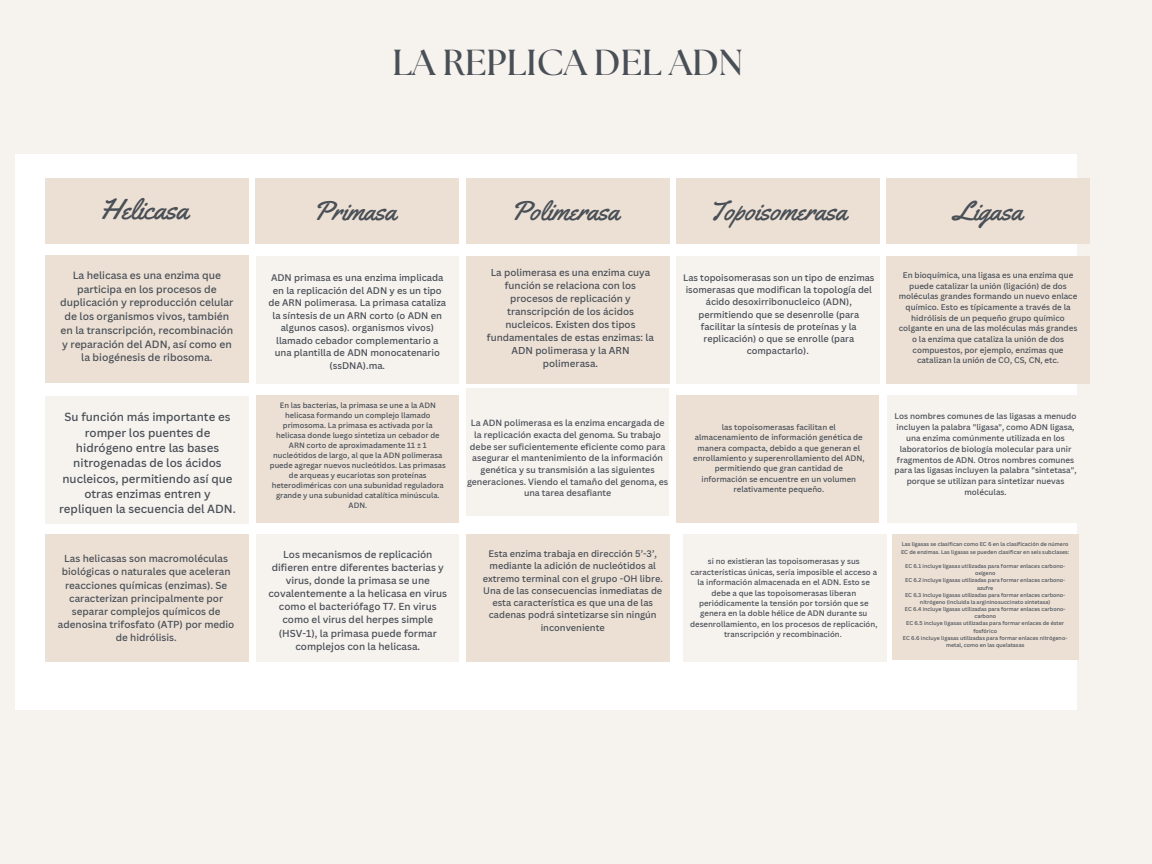
<style>
.page{position:relative;width:1152px;height:864px;background:#f6f2ee}
.page>*{position:absolute;margin:0;border:0;box-sizing:border-box;transform-origin:0 0}
.t1{font:700 36.15px "The Seasons";color:#494f56}
.t2{font:28.8px "Yellowtail";color:#494f56}
.t3{font:27.15px "Yellowtail";color:#494f56}
.t4{font:500 11.55px/15.3px "Canva Sans";color:#494f56;text-align:center}
.t5{font:500 10.2px/13.6px "Canva Sans";color:#494f56;text-align:center}
.t6{font:500 9.9px/13.2px "Canva Sans";color:#494f56;text-align:center}
.t7{font:500 9.75px/13px "Canva Sans";color:#494f56;text-align:center}
.t8{font:500 9.45px/12.5px "Canva Sans";color:#494f56;text-align:center}
.t9{font:500 9.15px/12.3px "Canva Sans";color:#494f56;text-align:center}
.t10{font:500 8.7px/11.7px "Canva Sans";color:#494f56;text-align:center}
.t11{font:500 8.1px/10.8px "Canva Sans";color:#494f56;text-align:center}
.t12{font:500 7.95px/10.6px "Canva Sans";color:#494f56;text-align:center}
.t13{font:500 7.8px/10.4px "Canva Sans";color:#494f56;text-align:center}
.t14{font:500 7.5px/10.1px "Canva Sans";color:#494f56;text-align:center}
.t15{font:500 5.4px/7.2px "Canva Sans";color:#494f56;text-align:center}
</style>
<div class="page">
<div style="left:15px;top:154px;width:1062px;height:556px;background:#fff"></div>
<div style="left:256px;top:256px;width:203px;height:128px;background:#f6f2ee"></div>
<div style="left:256px;top:535px;width:203px;height:127px;background:#f6f2ee"></div>
<div style="left:46px;top:535px;width:203px;height:127px;background:#ece0d5"></div>
<div style="left:256px;top:178px;width:203px;height:66px;background:#ece0d5"></div>
<div style="left:46px;top:178px;width:203px;height:66px;background:#ece0d5"></div>
<div style="left:466px;top:178px;width:203px;height:66px;background:#ece0d5"></div>
<div style="left:676px;top:178px;width:203px;height:66px;background:#ece0d5"></div>
<div style="left:887px;top:178px;width:203px;height:66px;background:#ece0d5"></div>
<div style="left:676px;top:256px;width:203px;height:128px;background:#f6f2ee"></div>
<div style="left:683px;top:534px;width:203px;height:128px;background:#f6f2ee"></div>
<div style="left:466px;top:256px;width:203px;height:128px;background:#ece0d5"></div>
<div style="left:466px;top:535px;width:203px;height:127px;background:#ece0d5"></div>
<div style="left:887px;top:256px;width:203px;height:128px;background:#ece0d5"></div>
<div style="left:676px;top:395px;width:203px;height:127px;background:#ece0d5"></div>
<div style="left:887px;top:395px;width:203px;height:127px;background:#f6f2ee"></div>
<div style="left:466px;top:388px;width:203px;height:128px;background:#f6f2ee"></div>
<div style="left:256px;top:395px;width:203px;height:127px;background:#ece0d5"></div>
<div style="left:45px;top:256px;width:204px;height:127px;background:#ece0d5"></div>
<div style="left:45px;top:396px;width:204px;height:128px;background:#f6f2ee"></div>
<div style="left:893px;top:535px;width:186px;height:125px;background:#ece0d5"></div>
<h1 class="t1" style="left:392px;top:46px;width:352px">LA REPLICA DEL ADN</h1>
<h4 class="t2" style="left:100px;top:191px;width:90px">Helicasa</h4>
<h2 class="t3" style="left:313px;top:194px;width:85px">Primasa</h2>
<h3 class="t3" style="left:510px;top:194px;width:110px">Polimerasa</h3>
<h4 class="t3" style="left:709px;top:194px;width:140px">Topoisomerasa</h4>
<h2 class="t3" style="left:954px;top:194px;width:70px">Ligasa</h2>
<h6 class="t5" style="left:60px;top:268px;width:175px">La helicasa es una enzima que participa en los procesos de duplicación y reproducción celular de los organismos vivos, también en la transcripción, recombinación y reparación del ADN, así como en la biogénesis de ribosoma.</h6>
<p class="t4" style="left:59px;top:409px;width:178px">Su función más importante es romper los puentes de hidrógeno entre las bases nitrogenadas de los ácidos nucleicos, permitiendo así que otras enzimas entren y repliquen la secuencia del ADN.</p>
<p class="t6" style="left:58px;top:552px;width:178px">Las helicasas son macromoléculas biológicas o naturales que aceleran reacciones químicas (enzimas). Se caracterizan principalmente por separar complejos químicos de adenosina trifosfato (ATP) por medio de hidrólisis.</p>
<h4 class="t8" style="left:268px;top:271px;width:179px">ADN primasa es una enzima implicada en la replicación del ADN y es un tipo de ARN polimerasa. La primasa cataliza la síntesis de un ARN corto (o ADN en algunos casos). organismos vivos) llamado cebador complementario a una plantilla de ADN monocatenario (ssDNA).ma.</h4>
<h5 class="t14" style="left:270px;top:400px;width:177px">En las bacterias, la primasa se une a la ADN helicasa formando un complejo llamado primosoma. La primasa es activada por la helicasa donde luego sintetiza un cebador de ARN corto de aproximadamente 11 ± 1 nucleótidos de largo, al que la ADN polimerasa puede agregar nuevos nucleótidos. Las primasas de arqueas y eucariotas son proteínas heterodiméricas con una subunidad reguladora grande y una subunidad catalítica minúscula.<br>ADN.</h5>
<p class="t7" style="left:487px;top:265px;width:168px">La polimerasa es una enzima cuya función se relaciona con los procesos de replicación y transcripción de los ácidos nucleicos. Existen dos tipos fundamentales de estas enzimas: la<br>ADN polimerasa y la ARN polimerasa.</p>
<h2 class="t9" style="left:683px;top:271px;width:193px">Las topoisomerasas son un tipo de enzimas isomerasas que modifican la topología del ácido desoxirribonucleico (ADN), permitiendo que se desenrolle (para facilitar la síntesis de proteínas y la replicación) o que se enrolle (para compactarlo).</h2>
<h5 class="t12" style="left:899px;top:270px;width:180px">En bioquímica, una ligasa es una enzima que puede catalizar la unión (ligación) de dos moléculas grandes formando un nuevo enlace químico. Esto es típicamente a través de la hidrólisis de un pequeño grupo químico colgante en una de las moléculas más grandes o la enzima que cataliza la unión de dos compuestos, por ejemplo, enzimas que catalizan la unión de CO, CS, CN, etc.</h5>
<h2 class="t10" style="left:467px;top:417px;width:203px">La ADN polimerasa es la enzima encargada de la replicación exacta del genoma. Su trabajo debe ser suficientemente eficiente como para asegurar el mantenimiento de la información genética y su transmisión a las siguientes generaciones. Viendo el tamaño del genoma, es una tarea desafiante</h2>
<h5 class="t13" style="left:693px;top:422px;width:173px">las topoisomerasas facilitan el almacenamiento de información genética de manera compacta, debido a que generan el enrollamiento y superenrollamiento del ADN, permitiendo que gran cantidad de información se encuentre en un volumen relativamente pequeño.</h5>
<h6 class="t11" style="left:895px;top:411px;width:183px">Los nombres comunes de las ligasas a menudo incluyen la palabra "ligasa", como ADN ligasa, una enzima comúnmente utilizada en los laboratorios de biología molecular para unir fragmentos de ADN. Otros nombres comunes para las ligasas incluyen la palabra "sintetasa", porque se utilizan para sintetizar nuevas moléculas.</h6>
<h6 class="t6" style="left:268px;top:547px;width:180px">Los mecanismos de replicación difieren entre diferentes bacterias y virus, donde la primasa se une covalentemente a la helicasa en virus como el bacteriófago T7. En virus como el virus del herpes simple (HSV-1), la primasa puede formar complejos con la helicasa.</h6>
<h4 class="t9" style="left:483px;top:547px;width:182px">Esta enzima trabaja en dirección 5’-3’, mediante la adición de nucleótidos al extremo terminal con el grupo -OH libre.<br>Una de las consecuencias inmediatas de esta característica es que una de las cadenas podrá sintetizarse sin ningún inconveniente</h4>
<h4 class="t13" style="left:690px;top:556px;width:189px">si no existieran las topoisomerasas y sus características únicas, sería imposible el acceso a la información almacenada en el ADN. Esto se debe a que las topoisomerasas liberan periódicamente la tensión por torsión que se genera en la doble hélice de ADN durante su desenrollamiento, en los procesos de replicación, transcripción y recombinación.</h4>
<p class="t15" style="left:901px;top:541px;width:170px;text-align:left">Las ligasas se clasifican como EC 6 en la clasificación de número<br>EC de enzimas. Las ligasas se pueden clasificar en seis subclases:</p>
<p class="t15" style="left:905px;top:562px;width:162px">EC 6.1 incluye ligasas utilizadas para formar enlaces carbono&shy;oxígeno</p>
<p class="t15" style="left:905px;top:577px;width:162px">EC 6.2 incluye ligasas utilizadas para formar enlaces carbono&shy;azufre</p>
<p class="t15" style="left:905px;top:591px;width:162px">EC 6.3 incluye ligasas utilizadas para formar enlaces carbono&shy;nitrógeno (incluida la argininosuccinato sintetasa)</p>
<h2 class="t15" style="left:905px;top:605px;width:162px">EC 6.4 incluye ligasas utilizadas para formar enlaces carbono&shy;carbono</h2>
<h6 class="t15" style="left:906px;top:620px;width:159px">EC 6.5 incluye ligasas utilizadas para formar enlaces de éster fosfórico</h6>
<h6 class="t15" style="left:903px;top:634px;width:166px">EC 6.6 incluye ligasas utilizadas para formar enlaces nitrógeno&shy;metal, como en las quelatasas</h6>
</div>
